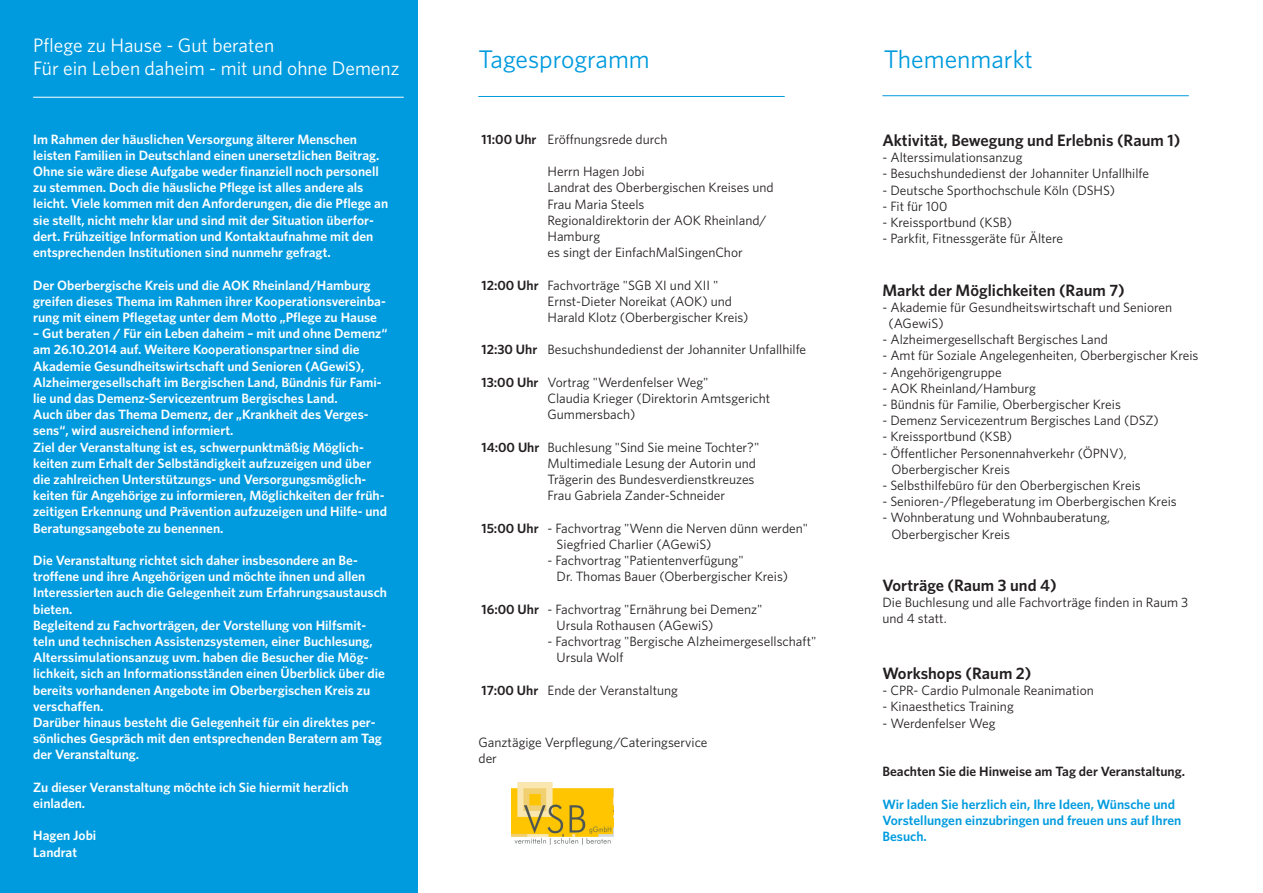
<style>
.page{position:relative;width:1263px;height:893px;background:#fff}
.page>*{position:absolute;margin:0;border:0;box-sizing:border-box;transform-origin:0 0}
.t1{font:25.5px "Whitney";color:#009bde}
.t2{font:19.5px/23.4px "Whitney";color:#fff}
.t3{font:600 16.5px "Whitney";color:#231f20}
.t4{font:600 13.5px/16.2px "Whitney";color:#fff}
.t5{font:13.5px/16.2px "Whitney";color:#231f20}
.t6{font:600 13.5px/16.2px "Whitney";color:#009bde}
.t7{font:600 13.5px "Whitney";color:#231f20}
.s1{font-weight:600}
</style>
<div class="page">
<div style="left:0;top:0;width:418px;height:893px;background:#009bde"></div>
<hr style="left:478px;top:96px;width:307px;height:1px;background:#009bde">
<img style="left:512px;top:782px;width:102px;height:63px">
<hr style="left:882px;top:95px;width:307px;height:1px;background:#009bde">
<hr style="left:33px;top:97px;width:371px;height:1px;background:#fff">
<h2 class="t2" style="left:33px;top:33px;width:368px">Pflege zu Hause - Gut beraten<br>Für ein Leben daheim - mit und ohne Demenz</h2>
<h1 class="t1" style="left:884px;top:43px;width:151px">Themenmarkt</h1>
<h1 class="t1" style="left:478px;top:43px;width:173px">Tagesprogramm</h1>
<p class="t4" style="left:33px;top:131px;width:356px">Im Rahmen der häuslichen Versorgung älterer Menschen leisten Familien in Deutschland einen unersetzlichen Beitrag.<br>Ohne sie wäre diese Aufgabe weder finanziell noch personell zu stemmen. Doch die häusliche Pflege ist alles andere als leicht. Viele kommen mit den Anforderungen, die die Pflege an sie stellt, nicht mehr klar und sind mit der Situation überfor&shy;dert. Frühzeitige Information und Kontaktaufnahme mit den entsprechenden Institutionen sind nunmehr gefragt.</p>
<p class="t4" style="left:33px;top:277px;width:354px">Der Oberbergische Kreis und die AOK Rheinland/Hamburg greifen dieses Thema im Rahmen ihrer Kooperationsvereinba&shy;rung mit einem Pflegetag unter dem Motto „Pflege zu Hause</p>
<p class="t4" style="left:33px;top:325px;width:356px">– Gut beraten / Für ein Leben daheim – mit und ohne Demenz“ am 26.10.2014 auf. Weitere Kooperationspartner sind die Akademie Gesundheitswirtschaft und Senioren (AGewiS), Alzheimergesellschaft im Bergischen Land, Bündnis für Fami&shy;lie und das Demenz-Servicezentrum Bergisches Land.<br>Auch über das Thema Demenz, der „Krankheit des Verges&shy;sens“, wird ausreichend informiert.<br>Ziel der Veranstaltung ist es, schwerpunktmäßig Möglich&shy;keiten zum Erhalt der Selbständigkeit aufzuzeigen und über die zahlreichen Unterstützungs- und Versorgungsmöglich&shy;keiten für Angehörige zu informieren, Möglichkeiten der früh&shy;zeitigen Erkennung und Prävention aufzuzeigen und Hilfe- und Beratungsangebote zu benennen.</p>
<p class="t4" style="left:33px;top:552px;width:355px">Die Veranstaltung richtet sich daher insbesondere an Be&shy;troffene und ihre Angehörigen und möchte ihnen und allen Interessierten auch die Gelegenheit zum Erfahrungsaustausch bieten.<br>Begleitend zu Fachvorträgen, der Vorstellung von Hilfsmit&shy;teln und technischen Assistenzsystemen, einer Buchlesung, Alterssimulationsanzug uvm. haben die Besucher die Mög&shy;lichkeit, sich an Informationsständen einen Überblick über die bereits vorhandenen Angebote im Oberbergischen Kreis zu verschaffen.<br>Darüber hinaus besteht die Gelegenheit für ein direktes per&shy;sönliches Gespräch mit den entsprechenden Beratern am Tag der Veranstaltung.</p>
<p class="t4" style="left:33px;top:779px;width:317px">Zu dieser Veranstaltung möchte ich Sie hiermit herzlich einladen.</p>
<p class="t4" style="left:33px;top:827px;width:65px">Hagen Jobi<br>Landrat</p>
<p class="t5" style="left:481px;top:131px;width:188px"><span class="s1">11:00 Uhr</span> Eröffnungsrede durch</p>
<p class="t5" style="left:547px;top:163px;width:228px">Herrn Hagen Jobi<br>Landrat des Oberbergischen Kreises und<br>Frau Maria Steels<br>Regionaldirektorin der AOK Rheinland/<br>Hamburg<br>es singt der EinfachMalSingenChor</p>
<p class="t5" style="left:547px;top:277px;width:203px;text-indent:-66px"><span class="s1">12:00 Uhr</span> Fachvorträge "SGB XI und XII "<br>Ernst-Dieter Noreikat (AOK) und<br>Harald Klotz (Oberbergischer Kreis)</p>
<p class="t5" style="left:481px;top:341px;width:326px"><span class="s1">12:30 Uhr</span> Besuchshundedienst der Johanniter Unfallhilfe</p>
<p class="t5" style="left:547px;top:374px;width:224px;text-indent:-66px"><span class="s1">13:00 Uhr</span> Vortrag "Werdenfelser Weg"<br>Claudia Krieger (Direktorin Amtsgericht<br>Gummersbach)</p>
<p class="t5" style="left:547px;top:439px;width:213px;text-indent:-66px"><span class="s1">14:00 Uhr</span> Buchlesung "Sind Sie meine Tochter?" Multimediale Lesung der Autorin und Trägerin des Bundesverdienstkreuzes Frau Gabriela Zander-Schneider</p>
<p class="t5" style="left:557px;top:520px;width:253px;text-indent:-75px"><span class="s1">15:00 Uhr</span> - Fachvortrag "Wenn die Nerven dünn werden"<br>Siegfried Charlier (AGewiS)</p>
<p class="t5" style="left:557px;top:552px;width:233px;text-indent:-9px">- Fachvortrag "Patientenverfügung"<br>Dr. Thomas Bauer (Oberbergischer Kreis)</p>
<p class="t5" style="left:557px;top:601px;width:207px;text-indent:-75px"><span class="s1">16:00 Uhr</span> - Fachvortrag "Ernährung bei Demenz"<br>Ursula Rothausen (AGewiS)</p>
<p class="t5" style="left:557px;top:633px;width:261px;text-indent:-9px">- Fachvortrag "Bergische Alzheimergesellschaft"<br>Ursula Wolf</p>
<p class="t5" style="left:481px;top:682px;width:198px"><span class="s1">17:00 Uhr</span> Ende der Veranstaltung</p>
<p class="t5" style="left:478px;top:734px;width:230px">Ganztägige Verpflegung/Cateringservice der</p>
<p class="t3" style="left:882px;top:130px;width:299px">Aktivität, Bewegung und Erlebnis (Raum 1)</p>
<p class="t5" style="left:882px;top:149px;width:141px">- Alterssimulationsanzug</p>
<p class="t5" style="left:882px;top:166px;width:268px">- Besuchshundedienst der Johanniter Unfallhilfe</p>
<p class="t5" style="left:882px;top:182px;width:234px">- Deutsche Sporthochschule Köln (DSHS)</p>
<p class="t5" style="left:882px;top:198px;width:66px">- Fit für 100</p>
<p class="t5" style="left:882px;top:214px;width:131px">- Kreissportbund (KSB)</p>
<p class="t5" style="left:882px;top:230px;width:182px">- Parkfit, Fitnessgeräte für Ältere</p>
<p class="t3" style="left:882px;top:280px;width:244px">Markt der Möglichkeiten (Raum 7)</p>
<p class="t5" style="left:888px;top:299px;width:285px;text-indent:-6px">- Akademie für Gesundheitswirtschaft und Senioren (AGewiS)</p>
<p class="t5" style="left:882px;top:331px;width:227px">- Alzheimergesellschaft Bergisches Land</p>
<p class="t5" style="left:882px;top:347px;width:318px">- Amt für Soziale Angelegenheiten, Oberbergischer Kreis</p>
<p class="t5" style="left:882px;top:364px;width:121px">- Angehörigengruppe</p>
<p class="t5" style="left:882px;top:380px;width:155px">- AOK Rheinland/Hamburg</p>
<p class="t5" style="left:882px;top:396px;width:240px">- Bündnis für Familie, Oberbergischer Kreis</p>
<p class="t5" style="left:882px;top:412px;width:278px">- Demenz Servicezentrum Bergisches Land (DSZ)</p>
<p class="t5" style="left:882px;top:428px;width:131px">- Kreissportbund (KSB)</p>
<p class="t5" style="left:891px;top:445px;width:237px;text-indent:-9px">- Öffentlicher Personennahverkehr (ÖPNV),<br>Oberbergischer Kreis</p>
<p class="t5" style="left:882px;top:477px;width:260px">- Selbsthilfebüro für den Oberbergischen Kreis</p>
<p class="t5" style="left:882px;top:493px;width:296px">- Senioren-/Pflegeberatung im Oberbergischen Kreis</p>
<p class="t5" style="left:891px;top:509px;width:220px;text-indent:-9px">- Wohnberatung und Wohnbauberatung,<br>Oberbergischer Kreis</p>
<p class="t3" style="left:882px;top:575px;width:176px">Vorträge (Raum 3 und 4)</p>
<p class="t5" style="left:882px;top:594px;width:307px">Die Buchlesung und alle Fachvorträge finden in Raum 3 und 4 statt.</p>
<p class="t3" style="left:882px;top:663px;width:151px">Workshops (Raum 2)</p>
<p class="t5" style="left:882px;top:682px;width:213px">- CPR- Cardio Pulmonale Reanimation</p>
<p class="t5" style="left:882px;top:698px;width:133px">- Kinaesthetics Training</p>
<p class="t5" style="left:882px;top:715px;width:115px">- Werdenfelser Weg</p>
<p class="t7" style="left:882px;top:763px;width:304px">Beachten Sie die Hinweise am Tag der Veranstaltung.</p>
<p class="t6" style="left:882px;top:796px;width:300px">Wir laden Sie herzlich ein, Ihre Ideen, Wünsche und<br>Vorstellungen einzubringen und freuen uns auf Ihren<br>Besuch.</p>
</div>
